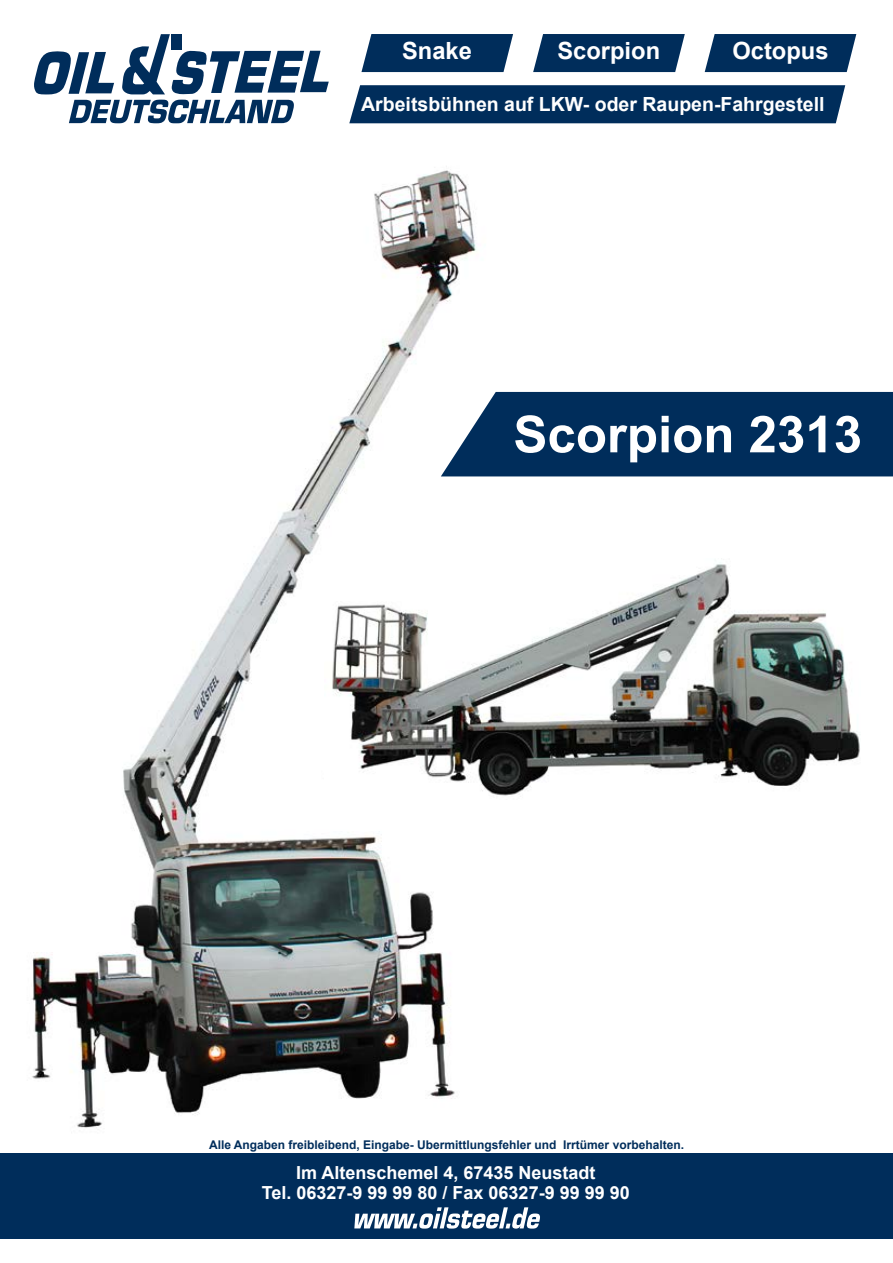
<style>
.page{position:relative;width:893px;height:1263px;background:#fff}
.page>*{position:absolute;margin:0;border:0;box-sizing:border-box;transform-origin:0 0}
.t1{font:700 51px "Arial";color:#fff}
.t2{font:700 23.7px "Arial";color:#fff}
.t3{font:700 19.5px "Arial";color:#fff}
.t4{font:700 18px/19.5px "Arial";color:#fff;text-align:center}
.t5{font:700 12px "Arial";color:#002d5b}
</style>
<div class="page">
<div style="left:0;top:1153px;width:893px;height:85px;background:#002d5b"></div>
<svg style="left:354px;top:1207px;width:186px;height:21px"></svg>
<svg style="left:361px;top:34px;width:152px;height:38px;background:#113b65"></svg>
<svg style="left:533px;top:34px;width:152px;height:38px;background:#113b65"></svg>
<div style="left:705px;top:34px;width:151px;height:38px;background:#002d5b"></div>
<div style="left:349px;top:85px;width:496px;height:38px;background:#002d5b"></div>
<svg style="left:34px;top:34px;width:295px;height:89px"></svg>
<img style="left:32px;top:170px;width:454px;height:958px">
<img style="left:325px;top:558px;width:535px;height:242px">
<div style="left:441px;top:392px;width:452px;height:84px;background:#002d5b"></div>
<h2 class="t2" style="left:402px;top:34px;width:71px">Snake</h2>
<h2 class="t2" style="left:557px;top:34px;width:104px">Scorpion</h2>
<h2 class="t2" style="left:732px;top:33px;width:98px">Octopus</h2>
<h3 class="t3" style="left:361px;top:90px;width:465px">Arbeitsbühnen auf LKW- oder Raupen-Fahrgestell</h3>
<h1 class="t1" style="left:513px;top:398px;width:350px">Scorpion 2313</h1>
<p class="t5" style="left:209px;top:1136px;width:476px">Alle Angaben freibleibend, Eingabe- Übermittlungsfehler und Irrtümer vorbehalten.</p>
<h3 class="t4" style="left:262px;top:1163px;width:369px">Im Altenschemel 4, 67435 Neustadt<br>Tel. 06327-9 99 99 80 / Fax 06327-9 99 99 90</h3>
</div>
